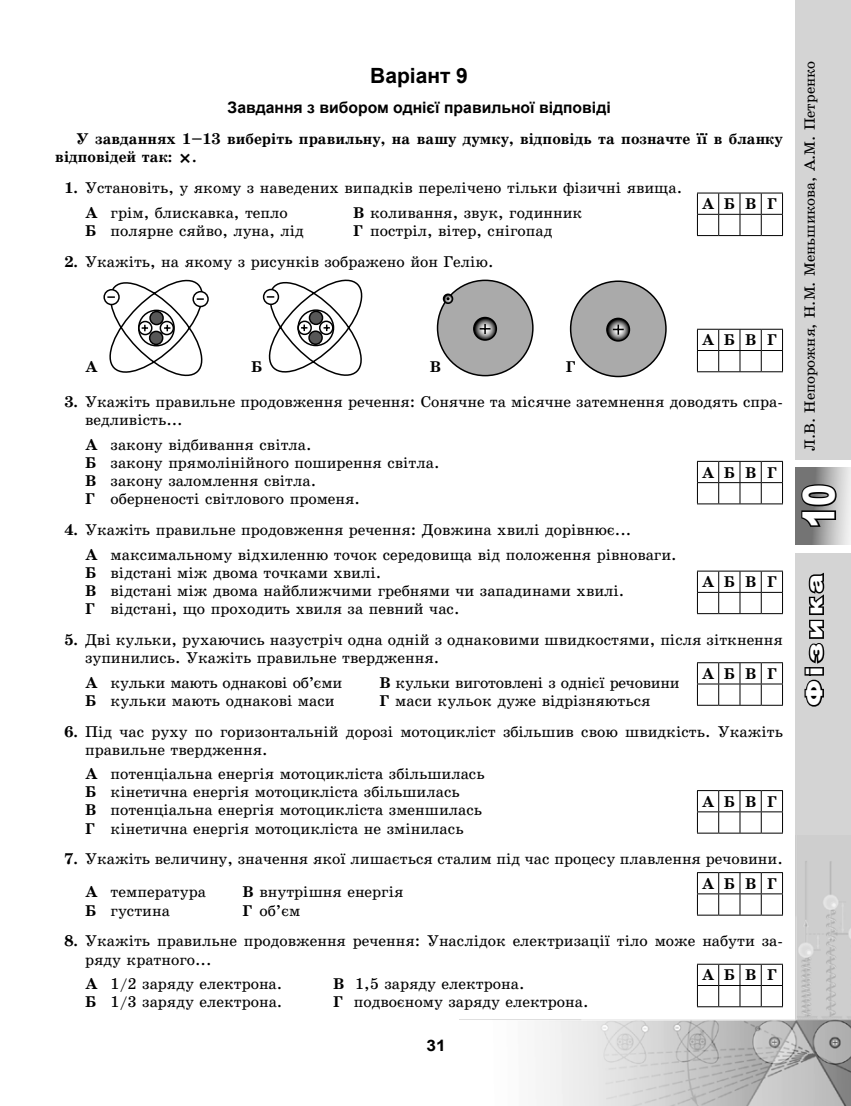
<style>
.page{position:relative;width:851px;height:1106px;background:#fff}
.page>*{position:absolute;margin:0;border:0;box-sizing:border-box;transform-origin:0 0}
.t1{font:900 43.5px "Arial";color:#fff;scale:.75 1}
.t2{font:900 22.95px "Arial";letter-spacing:.15em;color:#fff;scale:1.22 1}
.Variant{font:700 21px "Arial";color:#000}
.Vidpovid_ABVG{font:15.75px/18.1px "School Book Alx";color:#000}
.Vidpovid_ABVG_v_ryad{font:15.75px "School Book Alx";color:#000}
.Zavdannya_umova_zaga{font:700 15.75px/18.1px "School Book Alx";color:#000}
.Zavdannya_zagolovok{font:700 15.75px "Arial";color:#000}
.Vidpovid_ABVG_pid_ri{font:700 15.75px "School Book Alx";color:#000}
.Zavdannya_zagolovok-2{font:700 15.75px "Arial";color:#000;scale:1.1 1}
.t3{font:15px "School Book Alx";color:#000}
.s1{font-weight:700}
</style>
<div class="page">
<div style="left:795px;top:553px;width:55px;height:553px;background:#d4d4d4"></div>
<svg style="left:804px;top:572px;width:21px;height:135px"></svg>
<div style="left:795px;top:0;width:55px;height:459px;background:#d4d4d4"></div>
<svg style="left:795px;top:468px;width:55px;height:76px;background:#aeaeae"></svg>
<svg style="left:798px;top:482px;width:40px;height:46px;background:#5d5d5d"></svg>
<img style="left:459px;top:861px;width:391px;height:245px">
<svg style="left:697px;top:193px;width:86px;height:43px"></svg>
<svg style="left:103px;top:279px;width:260px;height:98px"></svg>
<div style="left:437px;top:280px;width:95px;height:95px;background:#aaa;border-radius:50%"></div>
<div style="left:436px;top:279px;width:97px;height:97px;border:2px solid #000;border-radius:50%"></div>
<svg style="left:473px;top:317px;width:23px;height:23px"></svg>
<div style="left:473px;top:317px;width:24px;height:24px;border:2px solid #000;border-radius:50%"></div>
<div style="left:442px;top:293px;width:11px;height:11px;border:2px solid #000;border-radius:50%"></div>
<svg style="left:443px;top:294px;width:9px;height:9px"></svg>
<div style="left:570px;top:281px;width:95px;height:95px;background:#aaa;border-radius:50%"></div>
<div style="left:569px;top:280px;width:97px;height:97px;border:2px solid #000;border-radius:50%"></div>
<svg style="left:478px;top:317px;width:152px;height:25px"></svg>
<svg style="left:697px;top:329px;width:86px;height:43px"></svg>
<svg style="left:697px;top:461px;width:86px;height:43px"></svg>
<svg style="left:697px;top:570px;width:86px;height:44px"></svg>
<svg style="left:697px;top:662px;width:86px;height:44px"></svg>
<svg style="left:697px;top:790px;width:86px;height:43px"></svg>
<svg style="left:697px;top:872px;width:86px;height:43px"></svg>
<svg style="left:697px;top:963px;width:86px;height:44px"></svg>
<p class="Variant" style="left:370px;top:62px;width:99px">Варіант 9</p>
<p class="Zavdannya_zagolovok" style="left:227px;top:97px;width:384px">Завдання з вибором однієї правильної відповіді</p>
<p class="Zavdannya_umova_zaga" style="left:55px;top:130px;width:729px;text-indent:21px">У завданнях 1–13 виберіть правильну, на вашу думку, відповідь та позначте її в бланку відповідей так: .</p>
<p class="Vidpovid_ABVG" style="left:64px;top:179px;width:619px"><span class="s1">1.</span> Установіть, у якому з наведених випадків перелічено тільки фізичні явища.</p>
<p class="Vidpovid_ABVG_v_ryad" style="left:85px;top:204px;width:204px"><span class="s1">А</span> грім, блискавка, тепло</p>
<p class="Vidpovid_ABVG_v_ryad" style="left:353px;top:204px;width:231px"><span class="s1">В</span> коливання, звук, годинник</p>
<p class="Vidpovid_ABVG_v_ryad" style="left:85px;top:222px;width:220px"><span class="s1">Б</span> полярне сяйво, луна, лід</p>
<p class="Vidpovid_ABVG_v_ryad" style="left:353px;top:222px;width:201px"><span class="s1">Г</span> постріл, вітер, снігопад</p>
<p class="Vidpovid_ABVG" style="left:64px;top:253px;width:430px"><span class="s1">2.</span> Укажіть, на якому з рисунків зображено йон Гелію.</p>
<p class="Zavdannya_umova_zaga" style="left:701px;top:195px;width:77px">АБВГ</p>
<p class="Zavdannya_umova_zaga" style="left:701px;top:331px;width:77px">АБВГ</p>
<p class="Vidpovid_ABVG_pid_ri" style="left:85px;top:358px;width:14px">А</p>
<p class="Vidpovid_ABVG_pid_ri" style="left:251px;top:358px;width:12px">Б</p>
<p class="Vidpovid_ABVG_pid_ri" style="left:429px;top:358px;width:12px">В</p>
<p class="Vidpovid_ABVG_pid_ri" style="left:566px;top:358px;width:11px">Г</p>
<p class="Vidpovid_ABVG" style="left:85px;top:393px;width:699px;text-indent:-21px"><span class="s1">3.</span> Укажіть правильне продовження речення: Сонячне та місячне затемнення доводять спра&shy;ведливість...</p>
<p class="Vidpovid_ABVG" style="left:85px;top:436px;width:228px"><span class="s1">А</span> закону відбивання світла.</p>
<p class="Vidpovid_ABVG" style="left:85px;top:454px;width:356px"><span class="s1">Б</span> закону прямолінійного поширення світла.</p>
<p class="Vidpovid_ABVG" style="left:85px;top:472px;width:232px"><span class="s1">В</span> закону заломлення світла.</p>
<p class="Vidpovid_ABVG" style="left:85px;top:490px;width:276px"><span class="s1">Г</span> оберненості світлового променя.</p>
<p class="Vidpovid_ABVG" style="left:64px;top:521px;width:568px"><span class="s1">4.</span> Укажіть правильне продовження речення: Довжина хвилі дорівнює...</p>
<p class="Vidpovid_ABVG" style="left:85px;top:545px;width:593px"><span class="s1">А</span> максимальному відхиленню точок середовища від положення рівноваги.</p>
<p class="Vidpovid_ABVG" style="left:85px;top:563px;width:297px"><span class="s1">Б</span> відстані між двома точками хвилі.</p>
<p class="Vidpovid_ABVG" style="left:85px;top:581px;width:540px"><span class="s1">В</span> відстані між двома найближчими гребнями чи западинами хвилі.</p>
<p class="Vidpovid_ABVG" style="left:85px;top:600px;width:376px"><span class="s1">Г</span> відстані, що проходить хвиля за певний час.</p>
<p class="Vidpovid_ABVG" style="left:85px;top:630px;width:699px;text-indent:-21px"><span class="s1">5.</span> Дві кульки, рухаючись назустріч одна одній з однаковими швидкостями, після зіткнення зупинились. Укажіть правильне твердження.</p>
<p class="Vidpovid_ABVG" style="left:85px;top:673px;width:259px"><span class="s1">А</span> кульки мають однакові об’єми</p>
<p class="Vidpovid_ABVG" style="left:379px;top:673px;width:302px"><span class="s1">В</span> кульки виготовлені з однієї речовини</p>
<p class="Vidpovid_ABVG" style="left:85px;top:691px;width:251px"><span class="s1">Б</span> кульки мають однакові маси</p>
<p class="Vidpovid_ABVG" style="left:379px;top:691px;width:272px"><span class="s1">Г</span> маси кульок дуже відрізняються</p>
<p class="Vidpovid_ABVG" style="left:85px;top:722px;width:699px;text-indent:-21px"><span class="s1">6.</span> Під час руху по горизонтальній дорозі мотоцикліст збільшив свою швидкість. Укажіть правильне твердження.</p>
<p class="Vidpovid_ABVG" style="left:85px;top:765px;width:401px"><span class="s1">А</span> потенціальна енергія мотоцикліста збільшилась</p>
<p class="Vidpovid_ABVG" style="left:85px;top:783px;width:376px"><span class="s1">Б</span> кінетична енергія мотоцикліста збільшилась</p>
<p class="Vidpovid_ABVG" style="left:85px;top:801px;width:398px"><span class="s1">В</span> потенціальна енергія мотоцикліста зменшилась</p>
<p class="Vidpovid_ABVG" style="left:85px;top:819px;width:380px"><span class="s1">Г</span> кінетична енергія мотоцикліста не змінилась</p>
<p class="Vidpovid_ABVG" style="left:64px;top:850px;width:719px"><span class="s1">7.</span> Укажіть величину, значення якої лишається сталим під час процесу плавлення речовини.</p>
<p class="Vidpovid_ABVG_v_ryad" style="left:85px;top:883px;width:122px"><span class="s1">А</span> температура</p>
<p class="Vidpovid_ABVG_v_ryad" style="left:242px;top:883px;width:162px"><span class="s1">В</span> внутрішня енергія</p>
<p class="Vidpovid_ABVG_v_ryad" style="left:85px;top:901px;width:86px"><span class="s1">Б</span> густина</p>
<p class="Vidpovid_ABVG_v_ryad" style="left:242px;top:901px;width:59px"><span class="s1">Г</span> об’єм</p>
<p class="Vidpovid_ABVG" style="left:85px;top:932px;width:699px;text-indent:-21px"><span class="s1">8.</span> Укажіть правильне продовження речення: Унаслідок електризації тіло може набути за&shy;ряду кратного...</p>
<p class="Vidpovid_ABVG" style="left:85px;top:974px;width:199px"><span class="s1">А</span> 1/2 заряду електрона.</p>
<p class="Vidpovid_ABVG" style="left:333px;top:974px;width:193px"><span class="s1">В</span> 1,5 заряду електрона.</p>
<p class="Vidpovid_ABVG" style="left:85px;top:993px;width:199px"><span class="s1">Б</span> 1/3 заряду електрона.</p>
<p class="Vidpovid_ABVG" style="left:333px;top:993px;width:257px"><span class="s1">Г</span> подвоєному заряду електрона.</p>
<p class="Zavdannya_umova_zaga" style="left:701px;top:463px;width:77px">АБВГ</p>
<p class="Zavdannya_umova_zaga" style="left:701px;top:573px;width:77px">АБВГ</p>
<p class="Zavdannya_umova_zaga" style="left:701px;top:665px;width:77px">АБВГ</p>
<p class="Zavdannya_umova_zaga" style="left:701px;top:792px;width:77px">АБВГ</p>
<p class="Zavdannya_umova_zaga" style="left:701px;top:874px;width:77px">АБВГ</p>
<p class="Zavdannya_umova_zaga" style="left:701px;top:966px;width:77px">АБВГ</p>
<p class="Zavdannya_zagolovok-2" style="left:426px;top:1034px;width:19px">31</p>
<p class="t3" style="left:801px;top:451px;width:391px;rotate:-90deg">Л.В. Непорожня, Н.М. Меньшикова, А.М. Петренко</p>
<h1 class="t1" style="left:787px;top:528px;width:60px;rotate:-90deg">10</h1>
<h2 class="t2" style="left:797px;top:706px;width:110px;rotate:-90deg">Фізика</h2>
</div>
